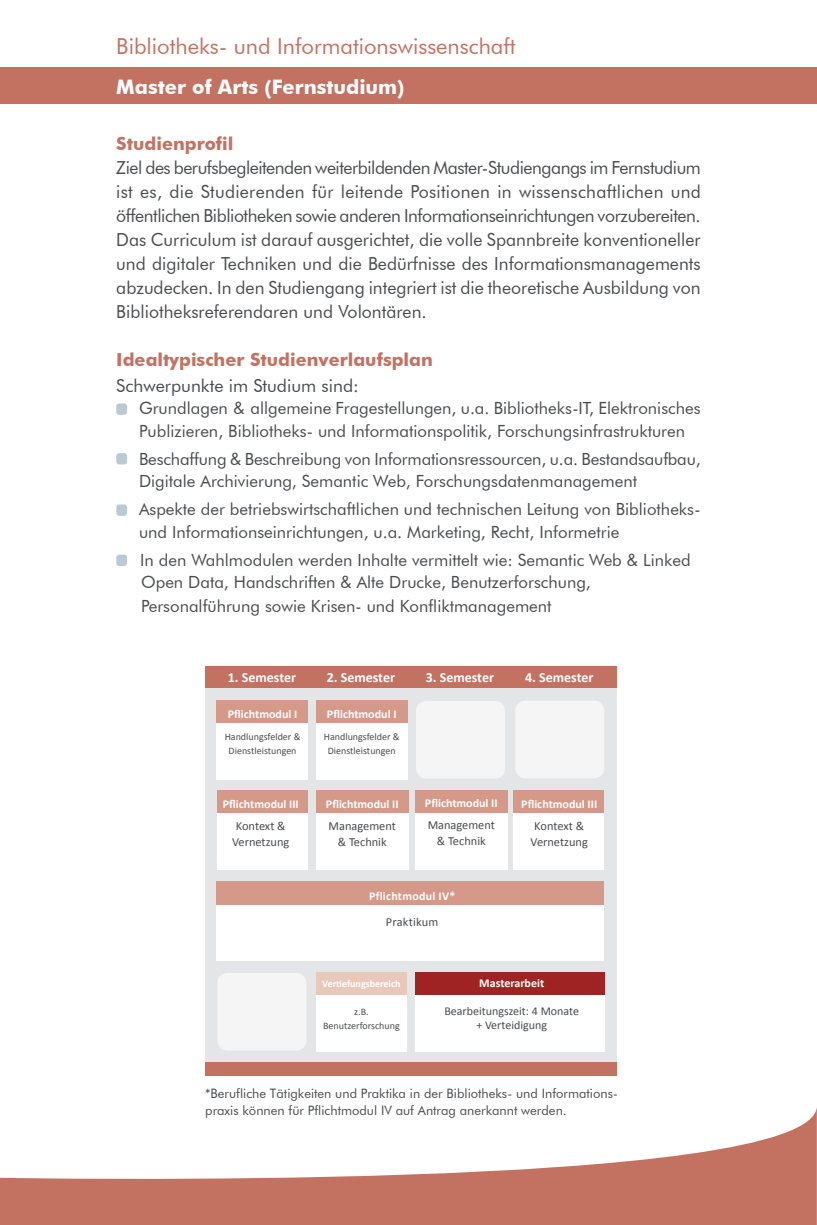
<style>
.page{position:relative;width:817px;height:1225px;background:#fff}
.page>*{position:absolute;margin:0;border:0;box-sizing:border-box;transform-origin:0 0}
.t1{font:22px "Futura BT";color:#c37161}
.t2{font:700 20px "Futura BT";color:#fff}
.t3{font:18px/24px "Futura BT";color:#4a4b4d;text-align:justify}
.Fließtext-Überschrif{font:700 18px "Futura BT";color:#c37161}
.Fließtext-Überschrif-2{font:17.8px "Futura BT";color:#4a4b4d}
.t4{font:16.8px/22.4px "Futura BT";color:#4a4b4d}
.t5{font:700 14px "Calibri";color:#fff}
.t6{font:13px/16px "Futura BT";color:#4a4b4d}
.t7{font:12.4px/16px "Calibri";color:#4a4b4d}
.t8{font:12.4px "Calibri";letter-spacing:.02em;color:#4a4b4d}
.t9{font:700 12px "Calibri";color:#fff}
.t10{font:12px "Calibri";color:#4a4b4d}
.t11{font:700 12px "Calibri";letter-spacing:.02em;color:#fff}
.t12{font:10px/14px "Calibri";color:#4a4b4d;text-align:center}
.t13{font:700 10px "Calibri";color:#fff}
</style>
<div class="page">
<div style="left:0;top:63px;width:816px;height:41px;background:#c37161"></div>
<div style="left:0;top:0;width:816px;height:67px;background:#fff"></div>
<svg style="left:0;top:1111px;width:816px;height:114px"></svg>
<div style="left:117px;top:404px;width:9px;height:10px;background:#bacad2;border-radius:2px"></div>
<div style="left:116px;top:403px;width:11px;height:12px;border:2px solid #bacad2;border-radius:2px"></div>
<div style="left:117px;top:454px;width:9px;height:9px;background:#bacad2;border-radius:2px"></div>
<div style="left:116px;top:453px;width:11px;height:11px;border:2px solid #bacad2;border-radius:2px"></div>
<div style="left:117px;top:505px;width:9px;height:10px;background:#bacad2;border-radius:2px"></div>
<div style="left:116px;top:504px;width:11px;height:12px;border:2px solid #bacad2;border-radius:2px"></div>
<div style="left:205px;top:688px;width:411px;height:384px;background:#e4e5e7"></div>
<div style="left:216px;top:700px;width:92px;height:79px;background:#fff"></div>
<div style="left:216px;top:700px;width:92px;height:22px;background:#d59989"></div>
<div style="left:316px;top:790px;width:92px;height:80px;background:#fff"></div>
<div style="left:316px;top:790px;width:92px;height:23px;background:#d59989"></div>
<div style="left:415px;top:972px;width:189px;height:79px;background:#fff"></div>
<div style="left:415px;top:972px;width:189px;height:22px;background:#9f2322"></div>
<div style="left:205px;top:666px;width:411px;height:22px;background:#c37161"></div>
<div style="left:217px;top:972px;width:90px;height:79px;background:#f5f5f6;border-radius:11px"></div>
<div style="left:216px;top:972px;width:91px;height:79px;border:1px solid #e4e5e7;border-radius:11px"></div>
<div style="left:205px;top:1062px;width:411px;height:13px;background:#c37161"></div>
<div style="left:216px;top:881px;width:388px;height:79px;background:#fff"></div>
<div style="left:216px;top:881px;width:388px;height:24px;background:#d59989"></div>
<div style="left:217px;top:790px;width:91px;height:80px;background:#fff"></div>
<div style="left:217px;top:790px;width:91px;height:23px;background:#d59989"></div>
<div style="left:513px;top:790px;width:91px;height:80px;background:#fff"></div>
<div style="left:513px;top:790px;width:91px;height:23px;background:#d59989"></div>
<div style="left:316px;top:972px;width:91px;height:79px;background:#fff"></div>
<div style="left:316px;top:972px;width:91px;height:22px;background:#e9c8bc"></div>
<div style="left:415px;top:700px;width:90px;height:79px;background:#f5f5f6;border-radius:11px"></div>
<div style="left:415px;top:700px;width:91px;height:79px;border:1px solid #e4e5e7;border-radius:11px"></div>
<div style="left:514px;top:700px;width:90px;height:79px;background:#f5f5f6;border-radius:11px"></div>
<div style="left:514px;top:700px;width:91px;height:79px;border:1px solid #e4e5e7;border-radius:11px"></div>
<div style="left:117px;top:555px;width:9px;height:10px;background:#bacad2;border-radius:2px"></div>
<div style="left:116px;top:554px;width:11px;height:12px;border:2px solid #bacad2;border-radius:2px"></div>
<div style="left:316px;top:700px;width:92px;height:79px;background:#fff"></div>
<div style="left:316px;top:700px;width:92px;height:22px;background:#d59989"></div>
<div style="left:415px;top:790px;width:92px;height:80px;background:#fff"></div>
<div style="left:415px;top:790px;width:92px;height:23px;background:#d59989"></div>
<p class="t1" style="left:116px;top:32px;width:400px">Bibliotheks- und Informationswissenschaft</p>
<p class="t2" style="left:116px;top:74px;width:289px">Master of Arts (Fernstudium)</p>
<p class="Fließtext-Überschrif" style="left:116px;top:132px;width:119px">Studienprofil</p>
<p class="t3" style="left:116px;top:155px;width:586px">Ziel des berufsbegleitenden weiterbildenden Master-Studiengangs im Fernstudium ist es, die Studierenden für leitende Positionen in wissenschaftlichen und öffentlichen Bibliotheken sowie anderen Informationseinrichtungen vorzubereiten.<br>Das Curriculum ist darauf ausgerichtet, die volle Spannbreite konventioneller und digitaler Techniken und die Bedürfnisse des Informationsmanagements abzudecken. In den Studiengang integriert ist die theoretische Ausbildung von Bibliotheksreferendaren und Volontären.</p>
<p class="Fließtext-Überschrif" style="left:116px;top:348px;width:318px">Idealtypischer Studienverlaufsplan</p>
<p class="Fließtext-Überschrif-2" style="left:116px;top:375px;width:244px">Schwerpunkte im Studium sind:</p>
<p class="t4" style="left:139px;top:397px;width:563px">Grundlagen &amp; allgemeine Fragestellungen, u.a. Bibliotheks-IT, Elektronisches<br>Publizieren, Bibliotheks- und Informationspolitik, Forschungsinfrastrukturen</p>
<p class="t4" style="left:139px;top:447px;width:563px">Beschaffung &amp; Beschreibung von Informationsressourcen, u.a. Bestandsaufbau,<br>Digitale Archivierung, Semantic Web, Forschungsdatenmanagement</p>
<p class="t4" style="left:139px;top:498px;width:563px">Aspekte der betriebswirtschaftlichen und technischen Leitung von Bibliotheks&shy;und Informationseinrichtungen, u.a. Marketing, Recht, Informetrie</p>
<p class="t4" style="left:140px;top:548px;width:552px">In den Wahlmodulen werden Inhalte vermittelt wie: Semantic Web &amp; Linked</p>
<p class="t4" style="left:141px;top:570px;width:451px">Open Data, Handschriften &amp; Alte Drucke, Benutzerforschung,</p>
<p class="t4" style="left:141px;top:594px;width:412px">Personalführung sowie Krisen- und Konfliktmanagement</p>
<p class="t5" style="left:228px;top:668px;width:70px">1. Semester</p>
<p class="t5" style="left:327px;top:668px;width:70px">2. Semester</p>
<p class="t5" style="left:425px;top:668px;width:70px">3. Semester</p>
<p class="t5" style="left:525px;top:668px;width:70px">4. Semester</p>
<p class="t9" style="left:228px;top:706px;width:71px">Pflichtmodul I</p>
<p class="t12" style="left:225px;top:729px;width:77px">Handlungsfelder &amp;<br>Dienstleistungen</p>
<p class="t9" style="left:223px;top:796px;width:77px">Pflichtmodul III</p>
<p class="t7" style="left:232px;top:818px;width:59px">Kontext &amp;<br>Vernetzung</p>
<p class="t9" style="left:327px;top:706px;width:71px">Pflichtmodul I</p>
<p class="t12" style="left:324px;top:729px;width:77px">Handlungsfelder &amp;<br>Dienstleistungen</p>
<p class="t9" style="left:326px;top:796px;width:74px">Pflichtmodul II</p>
<p class="t7" style="left:328px;top:818px;width:69px;text-align:center">Management &amp; Technik</p>
<p class="t9" style="left:425px;top:795px;width:74px">Pflichtmodul II</p>
<p class="t7" style="left:427px;top:817px;width:69px;text-align:center">Management &amp; Technik</p>
<p class="t11" style="left:369px;top:888px;width:88px">Pflichtmodul IV*</p>
<p class="t8" style="left:386px;top:914px;width:54px">Praktikum</p>
<p class="t9" style="left:521px;top:796px;width:77px">Pflichtmodul III</p>
<p class="t7" style="left:530px;top:817px;width:59px">Kontext &amp;<br>Vernetzung</p>
<p class="t13" style="left:322px;top:977px;width:80px">Vertiefungsbereich</p>
<p class="t12" style="left:354px;top:1005px;width:16px">z.B.</p>
<p class="t12" style="left:323px;top:1019px;width:78px">Benutzerforschung</p>
<p class="t9" style="left:479px;top:975px;width:66px">Masterarbeit</p>
<p class="t10" style="left:444px;top:1003px;width:136px">Bearbeitungszeit: 4 Monate</p>
<p class="t10" style="left:476px;top:1017px;width:72px">+ Verteidigung</p>
<p class="t6" style="left:205px;top:1085px;width:414px">*Berufliche Tätigkeiten und Praktika in der Bibliotheks- und Informations&shy;praxis können für Pflichtmodul IV auf Antrag anerkannt werden.</p>
</div>
